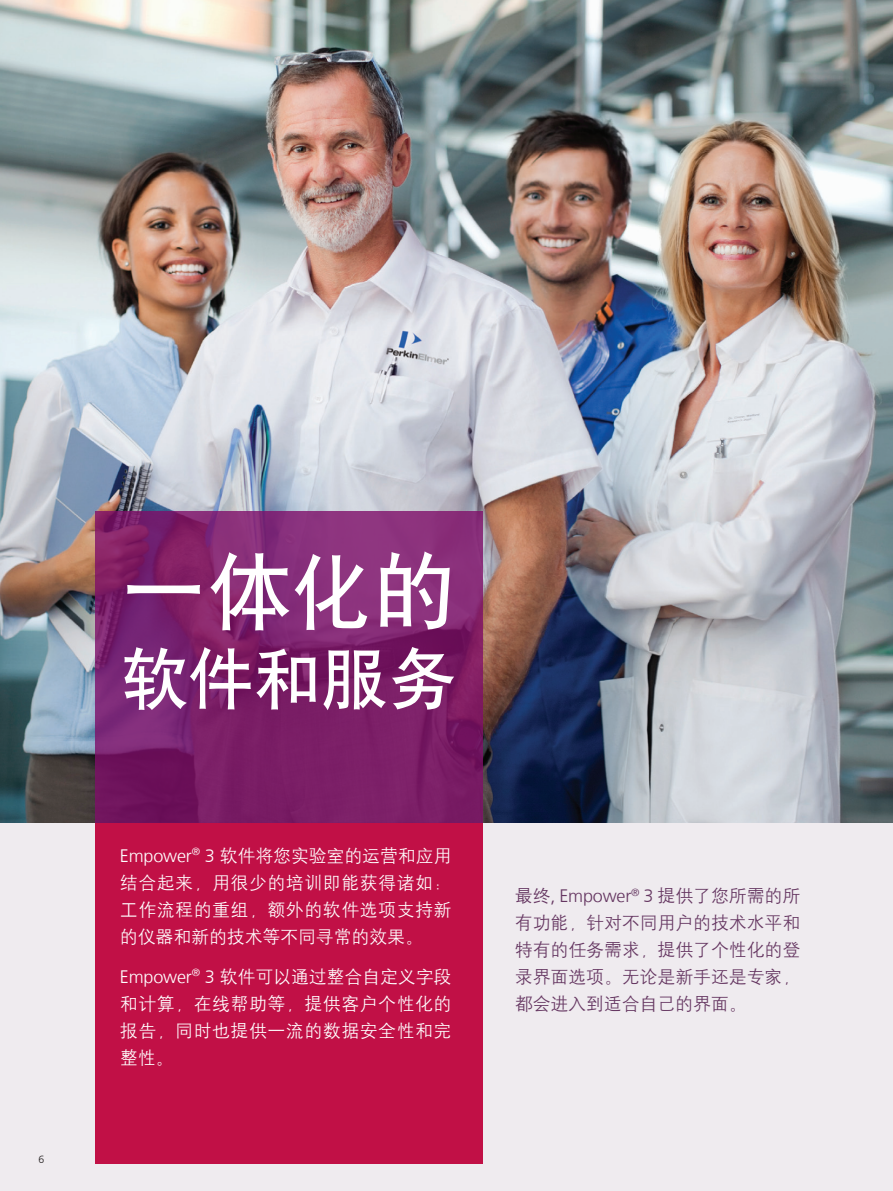
<style>
.page{position:relative;width:893px;height:1191px;background:#fff}
.page>*{position:absolute;margin:0;border:0;box-sizing:border-box;transform-origin:0 0}
.t1{font:82.5px "H Yb 1 gj";color:#fff}
.t2{font:66px "H Yb 1 gj";letter-spacing:.02em;color:#fff}
.t3{font:18px/27px "H Yg 2 gj";letter-spacing:.025em;color:#fff;text-align:justify}
.Copy_-_Paragraphs{font:18px/27px "H Yg 2 gj";letter-spacing:-.01em;color:#653661;text-align:justify}
.t4{font:300 10.5px "Frutiger LT Com";color:#231f20}
.s1{font-family:"Frutiger LT Com";font-weight:300}
</style>
<div class="page">
<div style="left:0;top:800px;width:893px;height:391px;background:#efebef"></div>
<img style="left:0;top:0;width:893px;height:822px">
<svg style="left:95px;top:511px;width:387px;height:311px;background:#7d226b"></svg>
<div style="left:95px;top:822px;width:387px;height:342px;background:#c11046"></div>
<p class="t4" style="left:39px;top:1153px;width:7px">6</p>
<p class="t1" style="left:122px;top:550px;width:335px">一体化的</p>
<p class="t2" style="left:122px;top:646px;width:335px">软件和服务</p>
<p class="t3" style="left:120px;top:842px;width:333px"><span class="s1">Empower</span><sup>®</sup> <span class="s1">3</span> 软件将您实验室的运营和应用结合起来，用很少的培训即能获得诸如：工作流程的重组，额外的软件选项支持新的仪器和新的技术等不同寻常的效果。</p>
<p class="t3" style="left:120px;top:962px;width:333px"><span class="s1">Empower</span><sup>®</sup> <span class="s1">3</span> 软件可以通过整合自定义字段和计算，在线帮助等，提供客户个性化的报告，同时也提供一流的数据安全性和完整性。</p>
<p class="Copy_-_Paragraphs" style="left:515px;top:882px;width:287px">最终<span class="s1">, Empower</span><sup>®</sup> <span class="s1">3</span> 提供了您所需的所有功能，针对不同用户的技术水平和特有的任务需求，提供了个性化的登录界面选项。无论是新手还是专家，都会进入到适合自己的界面。</p>
</div>
